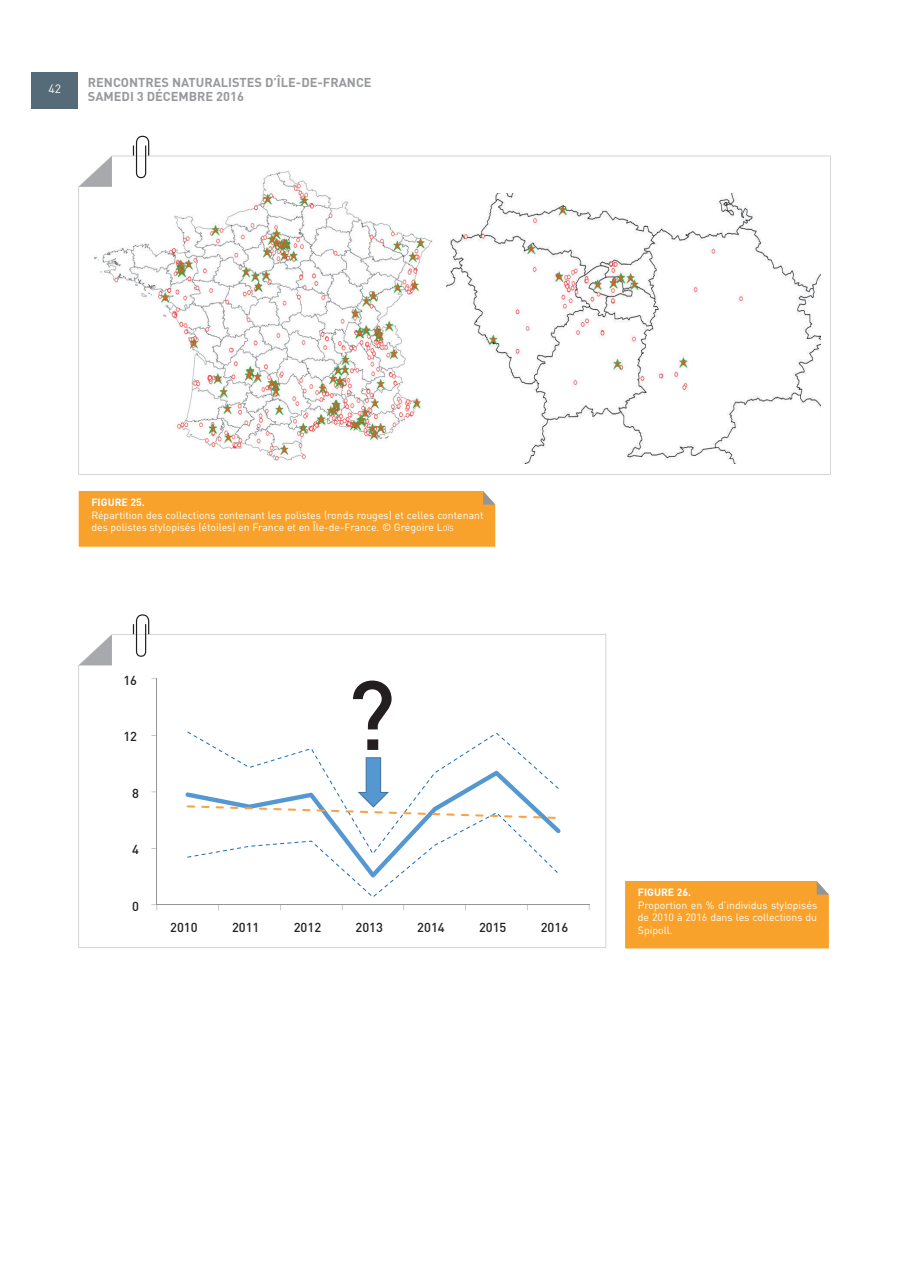
<style>
.page{position:relative;width:897px;height:1267px;background:#fff}
.page>*{position:absolute;margin:0;border:0;box-sizing:border-box;transform-origin:0 0}
.t1{font:500 96.6px "DIN";color:#231f20}
.t2{font:500 12.9px "DIN";color:#231f20}
.t3{font:700 12.75px/13.5px "DIN";color:#97999c}
.t4{font:12px "DIN";color:#fff}
.t5{font:10.5px/12.6px "DINOT";color:#fff}
.t6{font:700 10.5px "DIN";color:#fff}
.s1{font-style:inherit}
.s2{font-size:7.35px}
</style>
<div class="page">
<div style="left:32px;top:72px;width:46px;height:36px;background:#556b77"></div>
<svg style="left:78px;top:156px;width:752px;height:318px"></svg>
<div style="left:79px;top:491px;width:416px;height:55px;background:#f9a22b"></div>
<svg style="left:133px;top:136px;width:16px;height:42px"></svg>
<svg style="left:79px;top:156px;width:33px;height:31px"></svg>
<img style="left:446px;top:193px;width:374px;height:270px">
<svg style="left:78px;top:634px;width:528px;height:314px"></svg>
<div style="left:625px;top:881px;width:203px;height:67px;background:#f9a22b"></div>
<svg style="left:133px;top:614px;width:16px;height:42px"></svg>
<svg style="left:79px;top:634px;width:33px;height:31px"></svg>
<div style="left:116px;top:663px;width:487px;height:281px;background:#fff"></div>
<hr style="left:157px;top:678px;width:1px;height:226px;background:#939598">
<hr style="left:157px;top:904px;width:432px;height:1px;background:#939598">
<svg style="left:151px;top:904px;width:7px;height:6px"></svg>
<svg style="left:185px;top:731px;width:375px;height:165px"></svg>
<img style="left:342px;top:731px;width:82px;height:26px">
<p class="t4" style="left:49px;top:81px;width:14px">42</p>
<p class="t3" style="left:88px;top:75px;width:285px">RENCONTRES NATURALISTES D’ÎLE-DE-FRANCE<br>SAMEDI 3 DÉCEMBRE 2016</p>
<p class="t6" style="left:91px;top:495px;width:55px">FIGURE 25.</p>
<p class="t5" style="left:91px;top:508px;width:393px">Répartition des collections contenant les polistes (ronds rouges) et celles contenant des polistes stylopisés (étoiles) en France et en Île-de-France. © Grégoire <span class="s1">L</span><span class="s2">OÏS</span></p>
<p class="t2" style="left:123px;top:671px;width:15px">16</p>
<p class="t2" style="left:123px;top:728px;width:15px">12</p>
<p class="t2" style="left:132px;top:784px;width:8px">8</p>
<p class="t2" style="left:132px;top:841px;width:8px">4</p>
<p class="t2" style="left:132px;top:897px;width:8px">0</p>
<h1 class="t1" style="left:346px;top:653px;width:51px">?</h1>
<p class="t2" style="left:170px;top:919px;width:29px">2010</p>
<p class="t2" style="left:232px;top:919px;width:29px">2011</p>
<p class="t2" style="left:294px;top:919px;width:29px">2012</p>
<p class="t2" style="left:355px;top:919px;width:29px">2013</p>
<p class="t2" style="left:417px;top:919px;width:29px">2014</p>
<p class="t2" style="left:479px;top:919px;width:29px">2015</p>
<p class="t2" style="left:540px;top:919px;width:29px">2016</p>
<p class="t6" style="left:637px;top:885px;width:55px">FIGURE 26.</p>
<p class="t5" style="left:637px;top:898px;width:181px;text-align:justify">Proportion en % d’individus stylopisés de 2010 à 2016 dans les collections du Spipoll.</p>
</div>
